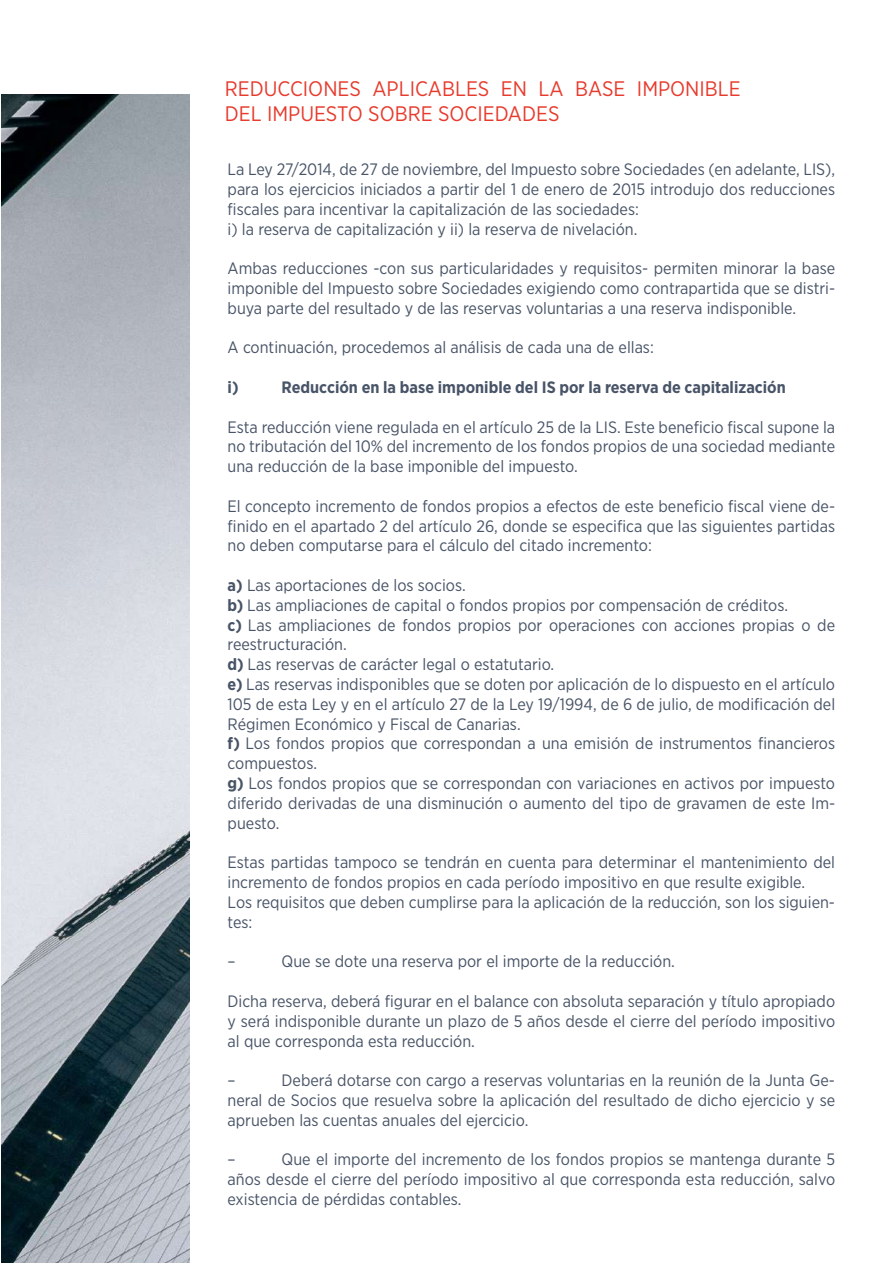
<style>
.page{position:relative;width:893px;height:1263px;background:#fff}
.page>*{position:absolute;margin:0;border:0;box-sizing:border-box;transform-origin:0 0}
.t1{font:21px/25.2px "Gotham Narrow";color:#e73b2d}
.t2{font:16.5px/19.8px "Gotham Narrow";color:#485467;text-align:justify}
.t3{font:700 16.5px "Gotham Narrow";color:#485467}
.s1{font-weight:700}
</style>
<div class="page">
<img style="left:2px;top:95px;width:187px;height:1168px">
<p class="t1" style="left:225px;top:76px;width:517px">REDUCCIONES APLICABLES EN LA BASE IMPONIBLE<br>DEL IMPUESTO SOBRE SOCIEDADES</p>
<p class="t2" style="left:228px;top:159px;width:609px;text-align:left">La Ley 27/2014, de 27 de noviembre, del Impuesto sobre Sociedades (en adelante, LIS), para los ejercicios iniciados a partir del 1 de enero de 2015 introdujo dos reducciones fiscales para incentivar la capitalización de las sociedades:<br>i) la reserva de capitalización y ii) la reserva de nivelación.</p>
<p class="t2" style="left:228px;top:258px;width:609px">Ambas reducciones -con sus particularidades y requisitos- permiten minorar la base imponible del Impuesto sobre Sociedades exigiendo como contrapartida que se distri&shy;buya parte del resultado y de las reservas voluntarias a una reserva indisponible.</p>
<p class="t2" style="left:228px;top:337px;width:428px">A continuación, procedemos al análisis de cada una de ellas:</p>
<p class="t3" style="left:228px;top:377px;width:13px">i)</p>
<p class="t3" style="left:282px;top:377px;width:506px">Reducción en la base imponible del IS por la reserva de capitalización</p>
<p class="t2" style="left:228px;top:417px;width:609px">Esta reducción viene regulada en el artículo 25 de la LIS. Este beneficio fiscal supone la no tributación del 10% del incremento de los fondos propios de una sociedad mediante una reducción de la base imponible del impuesto.</p>
<p class="t2" style="left:228px;top:496px;width:609px">El concepto incremento de fondos propios a efectos de este beneficio fiscal viene de&shy;finido en el apartado 2 del artículo 26, donde se especifica que las siguientes partidas no deben computarse para el cálculo del citado incremento:</p>
<p class="t2" style="left:228px;top:575px;width:609px;text-align:left"><span class="s1">a)</span> Las aportaciones de los socios.<br><span class="s1">b)</span> Las ampliaciones de capital o fondos propios por compensación de créditos.<br><span class="s1">c)</span> Las ampliaciones de fondos propios por operaciones con acciones propias o de reestructuración.<br><span class="s1">d)</span> Las reservas de carácter legal o estatutario.<br><span class="s1">e)</span> Las reservas indisponibles que se doten por aplicación de lo dispuesto en el artículo 105 de esta Ley y en el artículo 27 de la Ley 19/1994, de 6 de julio, de modificación del Régimen Económico y Fiscal de Canarias.<br><span class="s1">f)</span> Los fondos propios que correspondan a una emisión de instrumentos financieros compuestos.<br><span class="s1">g)</span> Los fondos propios que se correspondan con variaciones en activos por impuesto diferido derivadas de una disminución o aumento del tipo de gravamen de este Im&shy;puesto.</p>
<p class="t2" style="left:228px;top:852px;width:609px;text-align:left">Estas partidas tampoco se tendrán en cuenta para determinar el mantenimiento del incremento de fondos propios en cada período impositivo en que resulte exigible.<br>Los requisitos que deben cumplirse para la aplicación de la reducción, son los siguien&shy;tes:</p>
<p class="t2" style="left:228px;top:951px;width:10px">–</p>
<p class="t2" style="left:282px;top:951px;width:395px">Que se dote una reserva por el importe de la reducción.</p>
<p class="t2" style="left:228px;top:991px;width:609px">Dicha reserva, deberá figurar en el balance con absoluta separación y título apropiado y será indisponible durante un plazo de 5 años desde el cierre del período impositivo al que corresponda esta reducción.</p>
<p class="t2" style="left:228px;top:1070px;width:10px">–</p>
<p class="t2" style="left:228px;top:1070px;width:609px;text-indent:54px">Deberá dotarse con cargo a reservas voluntarias en la reunión de la Junta Ge&shy;neral de Socios que resuelva sobre la aplicación del resultado de dicho ejercicio y se aprueben las cuentas anuales del ejercicio.</p>
<p class="t2" style="left:228px;top:1149px;width:10px">–</p>
<p class="t2" style="left:228px;top:1149px;width:609px;text-indent:54px">Que el importe del incremento de los fondos propios se mantenga durante 5 años desde el cierre del período impositivo al que corresponda esta reducción, salvo existencia de pérdidas contables.</p>
</div>
